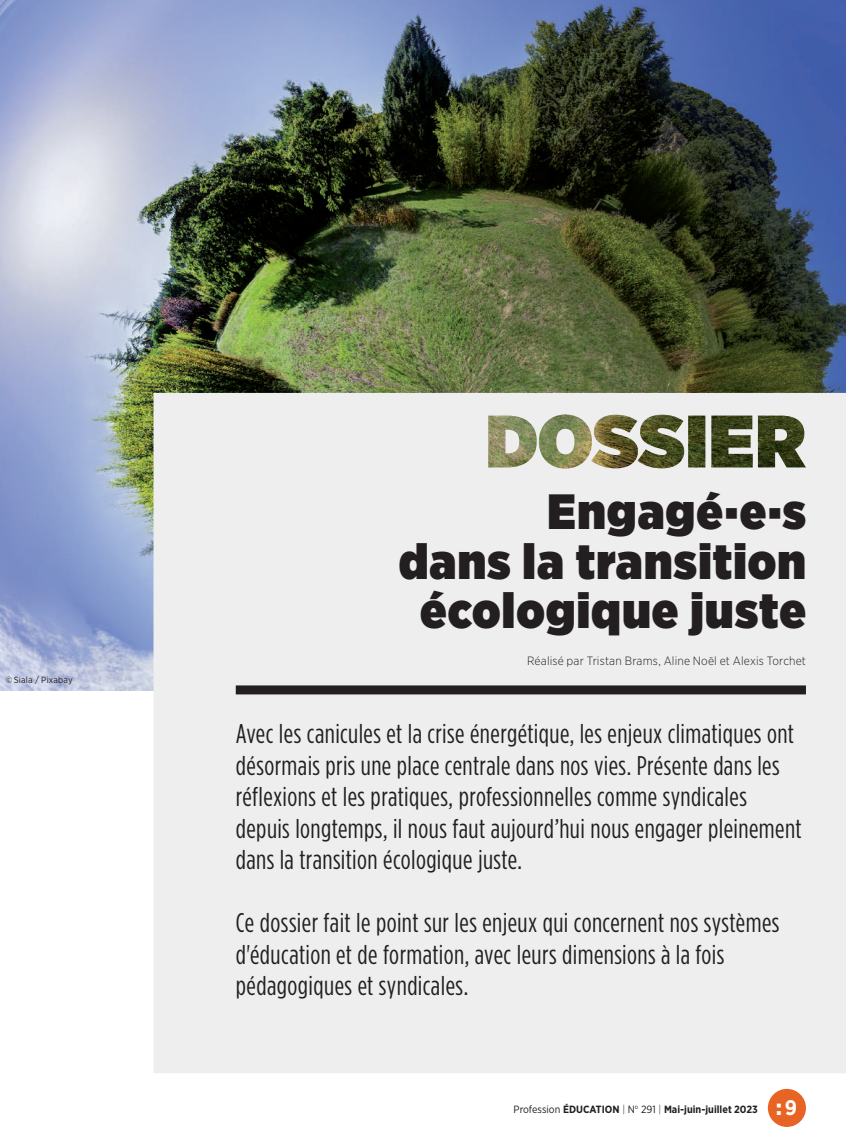
<style>
.page{position:relative;width:846px;height:1143px;background:#fff}
.page>*{position:absolute;margin:0;border:0;box-sizing:border-box;transform-origin:0 0}
.t1{font:900 49.5px/49.5px "Gotham Narrow";letter-spacing:.025em;color:#231f20;text-align:right}
.t2{font:27px/31.5px "Gotham Condensed";letter-spacing:.015em;color:#231f20}
.t3{font:300 12px "Gotham Narrow";letter-spacing:.015em;color:#231f20}
.t4{font:700 10.5px "Gotham Narrow";color:#231f20}
.t5{font:9px "Gotham Narrow";letter-spacing:.02em;color:#231f20}
.s1{font-weight:400}
.s2{font-weight:300}
.s3{font-weight:900;font-size:21px;color:#fff}
.s4{font-size:21px;color:#fff}
</style>
<div class="page">
<div style="left:767px;top:1089px;width:38px;height:38px;background:#e86424;border-radius:50%"></div>
<img style="left:0;top:0;width:845px;height:691px">
<div style="left:153px;top:393px;width:692px;height:680px;background:#eeeeef"></div>
<div style="left:236px;top:685px;width:569px;height:9px;background:#231f20"></div>
<p class="t5" style="left:6px;top:675px;width:68px">© Siala / Pixabay</p>
<h1 class="t1" style="left:398px;top:486px;width:408px">Engagé·e·s<br>dans la transition écologique juste</h1>
<p class="t3" style="left:527px;top:653px;width:280px">Réalisé par Tristan Brams, Aline Noël et Alexis Torchet</p>
<p class="t2" style="left:236px;top:718px;width:567px">Avec les canicules et la crise énergétique, les enjeux climatiques ont désormais pris une place centrale dans nos vies. Présente dans les réflexions et les pratiques, professionnelles comme syndicales depuis longtemps, il nous faut aujourd’hui nous engager pleinement dans la transition écologique juste.</p>
<p class="t2" style="left:236px;top:907px;width:545px">Ce dossier fait le point sur les enjeux qui concernent nos systèmes d'éducation et de formation, avec leurs dimensions à la fois pédagogiques et syndicales.</p>
<p class="t4" style="left:513px;top:1102px;width:285px"><span class="s1">Profession</span> ÉDUCATION <span class="s2">|</span> <span class="s1">N</span><sup>o</sup> <span class="s1">291</span> <span class="s2">|</span> Mai-juin-juillet 2023 <span class="s3">:</span> <span class="s4">9</span></p>
</div>
